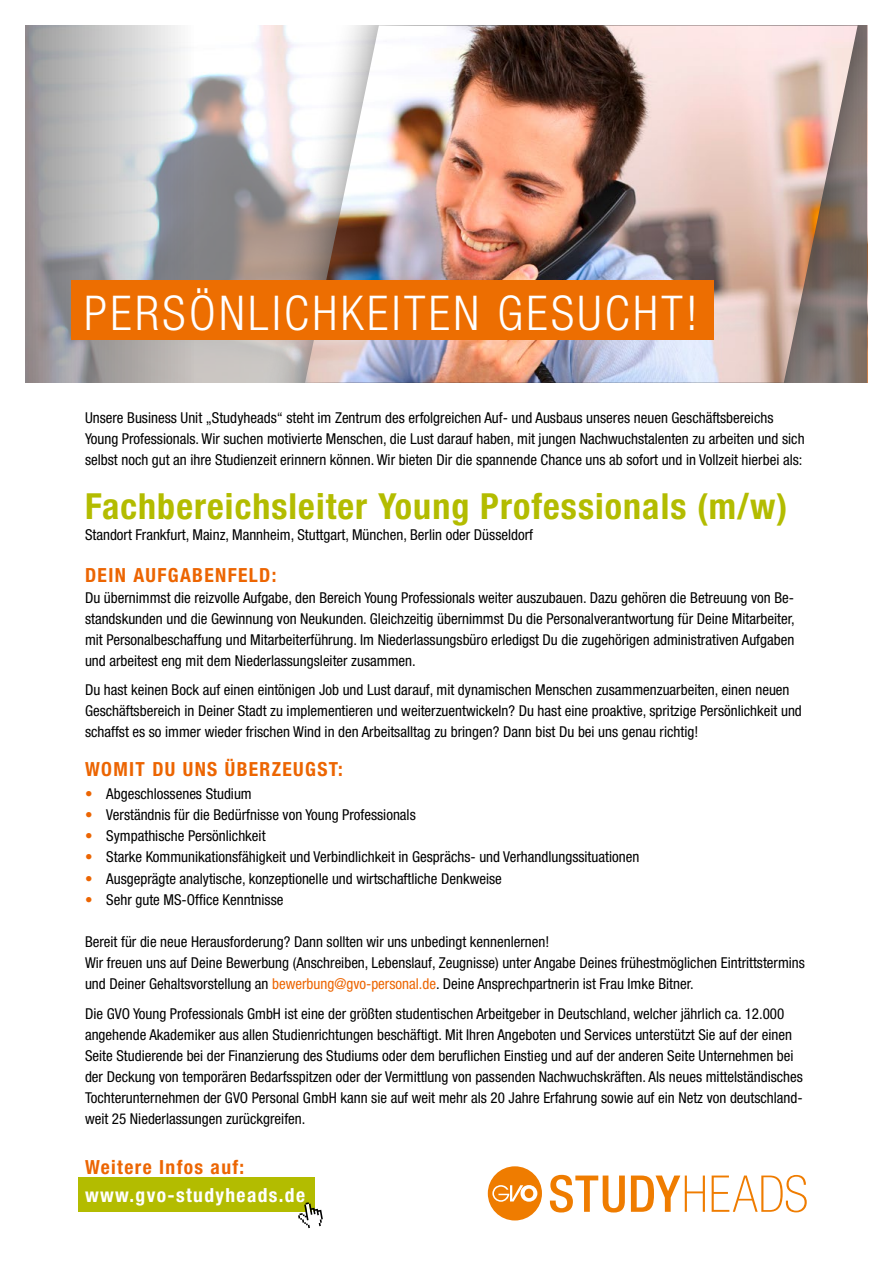
<style>
.page{position:relative;width:893px;height:1263px;background:#fff}
.page>*{position:absolute;margin:0;border:0;box-sizing:border-box;transform-origin:0 0}
.t1{font:300 condensed 48px "Helvetica Neue";letter-spacing:.07em;color:#fff}
.t2{font:700 condensed 36px "Helvetica Neue";letter-spacing:.03em;color:#b3bc00}
.t3{font:700 condensed 19.5px "Helvetica Neue";letter-spacing:.07em;color:#ec6502}
.t4{font:700 condensed 19.5px "Helvetica Neue";letter-spacing:.07em;color:#fff}
.t5{font:condensed 15px/21px "Helvetica Neue";color:#000}
.s1{color:#ec6502}
</style>
<div class="page">
<div style="left:78px;top:1178px;width:236px;height:34px;background:#b3bc00"></div>
<svg style="left:298px;top:1202px;width:25px;height:26px"></svg>
<svg style="left:550px;top:1175px;width:75px;height:37px"></svg>
<svg style="left:631px;top:1175px;width:74px;height:37px"></svg>
<svg style="left:712px;top:1175px;width:95px;height:37px"></svg>
<div style="left:488px;top:1166px;width:54px;height:54px;background:#ef7c00;border-radius:50%"></div>
<svg style="left:492px;top:1185px;width:45px;height:17px"></svg>
<svg style="left:26px;top:26px;width:188px;height:357px;background:#b3b3b5"></svg>
<div style="left:214px;top:26px;width:653px;height:357px;background:#000;opacity:.6"></div>
<img style="left:305px;top:26px;width:553px;height:357px">
<div style="left:71px;top:281px;width:643px;height:59px;background:#ed6e01"></div>
<h1 class="t1" style="left:84px;top:285px;width:615px">PERSÖNLICHKEITEN GESUCHT!</h1>
<p class="t5" style="left:85px;top:407px;width:721px">Unsere Business Unit „Studyheads“ steht im Zentrum des erfolgreichen Auf- und Ausbaus unseres neuen Geschäftsbereichs<br>Young Professionals. Wir suchen motivierte Menschen, die Lust darauf haben, mit jungen Nachwuchstalenten zu arbeiten und sich selbst noch gut an ihre Studienzeit erinnern können. Wir bieten Dir die spannende Chance uns ab sofort und in Vollzeit hierbei als:</p>
<h2 class="t2" style="left:85px;top:484px;width:704px">Fachbereichsleiter Young Professionals (m/w)</h2>
<p class="t5" style="left:85px;top:524px;width:450px">Standort Frankfurt, Mainz, Mannheim, Stuttgart, München, Berlin oder Düsseldorf</p>
<h3 class="t3" style="left:85px;top:563px;width:193px">DEIN AUFGABENFELD:</h3>
<p class="t5" style="left:85px;top:587px;width:711px;text-align:justify">Du übernimmst die reizvolle Aufgabe, den Bereich Young Professionals weiter auszubauen. Dazu gehören die Betreuung von Be&shy;standskunden und die Gewinnung von Neukunden. Gleichzeitig übernimmst Du die Personalverantwortung für Deine Mitarbeiter, mit Personalbeschaffung und Mitarbeiterführung. Im Niederlassungsbüro erledigst Du die zugehörigen administrativen Aufgaben und arbeitest eng mit dem Niederlassungsleiter zusammen.</p>
<p class="t5" style="left:85px;top:679px;width:718px">Du hast keinen Bock auf einen eintönigen Job und Lust darauf, mit dynamischen Menschen zusammenzuarbeiten, einen neuen<br>Geschäftsbereich in Deiner Stadt zu implementieren und weiterzuentwickeln? Du hast eine proaktive, spritzige Persönlichkeit und schaffst es so immer wieder frischen Wind in den Arbeitsalltag zu bringen? Dann bist Du bei uns genau richtig!</p>
<h3 class="t3" style="left:85px;top:757px;width:259px">WOMIT DU UNS ÜBERZEUGST:</h3>
<p class="t5" style="left:85px;top:783px;width:168px"><span class="s1">•</span> Abgeschlossenes Studium</p>
<p class="t5" style="left:85px;top:804px;width:332px"><span class="s1">•</span> Verständnis für die Bedürfnisse von Young Professionals</p>
<p class="t5" style="left:85px;top:825px;width:182px"><span class="s1">•</span> Sympathische Persönlichkeit</p>
<p class="t5" style="left:85px;top:846px;width:556px"><span class="s1">•</span> Starke Kommunikationsfähigkeit und Verbindlichkeit in Gesprächs- und Verhandlungssituationen</p>
<p class="t5" style="left:85px;top:868px;width:418px"><span class="s1">•</span> Ausgeprägte analytische, konzeptionelle und wirtschaftliche Denkweise</p>
<p class="t5" style="left:85px;top:889px;width:200px"><span class="s1">•</span> Sehr gute MS-Office Kenntnisse</p>
<p class="t5" style="left:85px;top:931px;width:721px">Bereit für die neue Herausforderung? Dann sollten wir uns unbedingt kennenlernen!<br>Wir freuen uns auf Deine Bewerbung (Anschreiben, Lebenslauf, Zeugnisse) unter Angabe Deines frühestmöglichen Eintrittstermins und Deiner Gehaltsvorstellung an <span class="s1">bewerbung@gvo-personal.de</span>. Deine Ansprechpartnerin ist Frau Imke Bitner.</p>
<p class="t5" style="left:85px;top:1003px;width:719px">Die GVO Young Professionals GmbH ist eine der größten studentischen Arbeitgeber in Deutschland, welcher jährlich ca. 12.000 angehende Akademiker aus allen Studienrichtungen beschäftigt. Mit Ihren Angeboten und Services unterstützt Sie auf der einen Seite Studierende bei der Finanzierung des Studiums oder dem beruflichen Einstieg und auf der anderen Seite Unternehmen bei der Deckung von temporären Bedarfsspitzen oder der Vermittlung von passenden Nachwuchskräften. Als neues mittelständisches Tochterunternehmen der GVO Personal GmbH kann sie auf weit mehr als 20 Jahre Erfahrung sowie auf ein Netz von deutschland&shy;weit 25 Niederlassungen zurückgreifen.</p>
<h3 class="t3" style="left:85px;top:1155px;width:161px">Weitere Infos auf:</h3>
<h3 class="t4" style="left:85px;top:1183px;width:222px">www.gvo-studyheads.de</h3>
</div>
